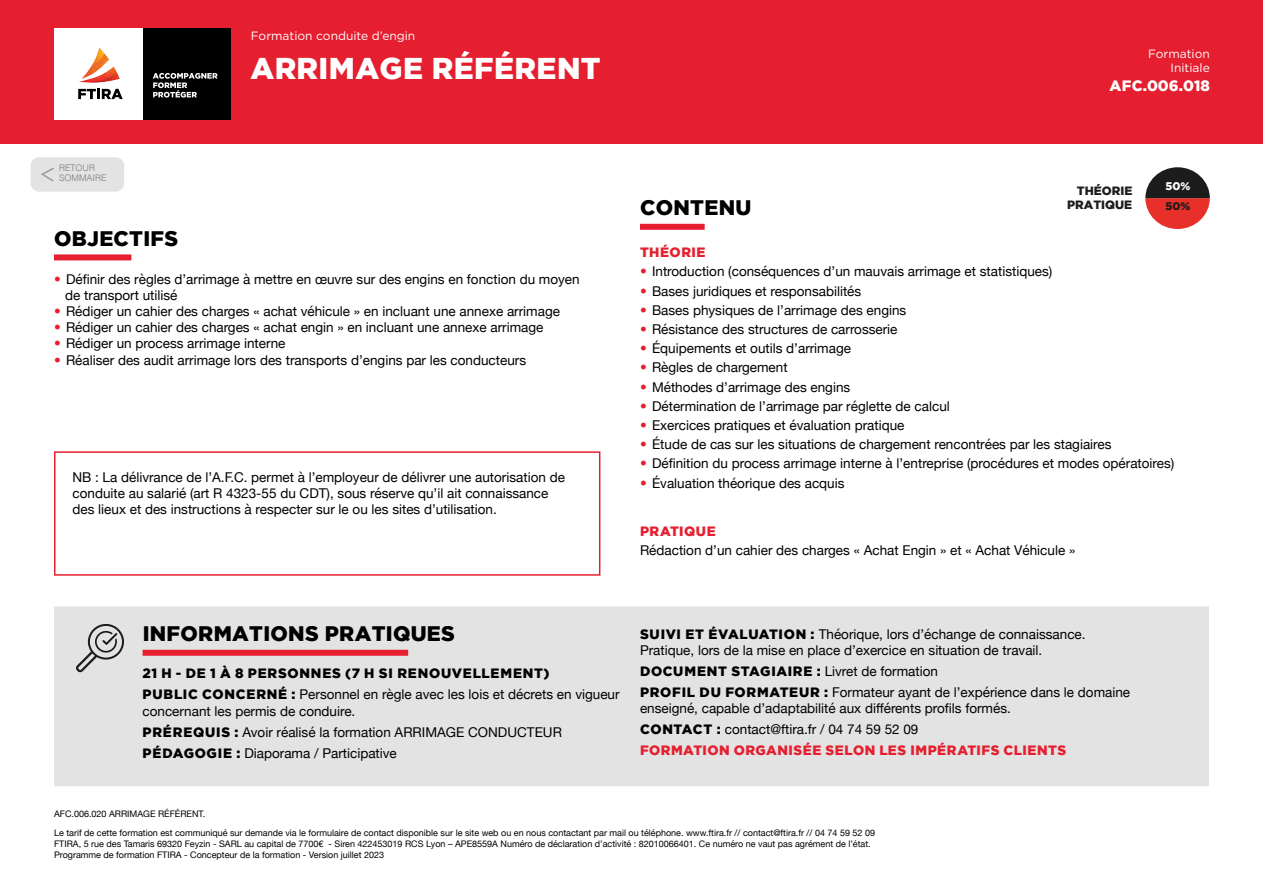
<style>
.page{position:relative;width:1263px;height:893px;background:#fff}
.page>*{position:absolute;margin:0;border:0;box-sizing:border-box;transform-origin:0 0}
.t1{font:900 30px "Gotham";letter-spacing:.015em;color:#fff}
.t2{font:900 21px "Gotham";letter-spacing:.015em;color:#000}
.t3{font:900 15px "Gotham";color:#fff}
.t4{font:13.5px/16.2px "Helvetica Neue";color:#000}
.t5{font:900 13.5px "Gotham";letter-spacing:.055em;color:#000}
.t6{font:900 13.5px "Gotham";letter-spacing:.035em;color:#e51f2f}
.t7{font:12px/14.4px "Gotham";color:#fff;text-align:right}
.t8{font:900 12px "Gotham";color:#1c1c1c}
.t9{font:900 11.1px "Gotham";color:#1c1c1c}
.t10{font:900 11.1px "Gotham";color:#fff}
.t11{font:9px/10.8px "Helvetica Neue";color:#000}
.t12{font:300 9px/10.5px "Helvetica";color:#7c7b7b}
.s1{font-family:"Helvetica";font-weight:300;color:#e51f2f}
.s2{font-family:"Gotham";font-weight:900}
.s3{font-family:"Helvetica Neue";font-weight:400}
</style>
<div class="page">
<div style="left:0;top:0;width:1263px;height:143px;background:#e51f2f"></div>
<div style="left:54px;top:28px;width:90px;height:92px;background:#fff"></div>
<div style="left:144px;top:28px;width:87px;height:92px;background:#000"></div>
<svg style="left:78px;top:89px;width:45px;height:10px"></svg>
<img style="left:79px;top:47px;width:41px;height:36px">
<svg style="left:153px;top:73px;width:65px;height:25px"></svg>
<div style="left:640px;top:224px;width:65px;height:6px;background:#e51f2f"></div>
<div style="left:54px;top:254px;width:77px;height:6px;background:#e51f2f"></div>
<div style="left:64px;top:616px;width:1135px;height:160px;background:#e3e3e3"></div>
<div style="left:143px;top:650px;width:265px;height:6px;background:#e51f2f"></div>
<div style="left:54px;top:606px;width:1155px;height:180px;border:20px solid #e3e3e3"></div>
<svg style="left:76px;top:624px;width:48px;height:48px"></svg>
<div style="left:54px;top:451px;width:546px;height:125px;border:2px solid #e51f2f"></div>
<svg style="left:1145px;top:167px;width:65px;height:62px"></svg>
<div style="left:31px;top:157px;width:93px;height:35px;background:#e3e3e3;border-radius:9px"></div>
<svg style="left:41px;top:167px;width:13px;height:15px"></svg>
<p class="t7" style="left:251px;top:28px;width:166px">Formation conduite d’engin</p>
<h1 class="t1" style="left:250px;top:51px;width:352px">ARRIMAGE RÉFÉRENT</h1>
<p class="t7" style="left:1148px;top:46px;width:63px">Formation<br>Initiale</p>
<p class="t3" style="left:1109px;top:77px;width:102px">AFC.006.018</p>
<p class="t12" style="left:59px;top:162px;width:49px">RETOUR<br>SOMMAIRE</p>
<h2 class="t2" style="left:54px;top:226px;width:126px">OBJECTIFS</h2>
<p class="t4" style="left:65px;top:272px;width:516px;text-indent:-11px"><span class="s1">•</span> Définir des règles d’arrimage à mettre en œuvre sur des engins en fonction du moyen de transport utilisé</p>
<p class="t4" style="left:54px;top:304px;width:507px"><span class="s1">•</span> Rédiger un cahier des charges « achat véhicule » en incluant une annexe arrimage</p>
<p class="t4" style="left:54px;top:320px;width:491px"><span class="s1">•</span> Rédiger un cahier des charges « achat engin » en incluant une annexe arrimage</p>
<p class="t4" style="left:54px;top:336px;width:233px"><span class="s1">•</span> Rédiger un process arrimage interne</p>
<p class="t4" style="left:54px;top:353px;width:474px"><span class="s1">•</span> Réaliser des audit arrimage lors des transports d’engins par les conducteurs</p>
<p class="t4" style="left:73px;top:470px;width:494px">NB : La délivrance de l’A.F.C. permet à l’employeur de délivrer une autorisation de conduite au salarié (art R 4323-55 du CDT), sous réserve qu’il ait connaissance des lieux et des instructions à respecter sur le ou les sites d’utilisation.</p>
<p class="t8" style="left:1077px;top:183px;width:57px">THÉORIE</p>
<p class="t10" style="left:1165px;top:180px;width:26px">50%</p>
<h2 class="t2" style="left:640px;top:196px;width:113px">CONTENU</h2>
<p class="t6" style="left:640px;top:245px;width:67px">THÉORIE</p>
<p class="t4" style="left:640px;top:264px;width:414px"><span class="s1">•</span> Introduction (conséquences d’un mauvais arrimage et statistiques)</p>
<p class="t4" style="left:640px;top:284px;width:223px"><span class="s1">•</span> Bases juridiques et responsabilités</p>
<p class="t4" style="left:640px;top:303px;width:268px"><span class="s1">•</span> Bases physiques de l’arrimage des engins</p>
<p class="t4" style="left:640px;top:322px;width:259px"><span class="s1">•</span> Résistance des structures de carrosserie</p>
<p class="t4" style="left:640px;top:341px;width:213px"><span class="s1">•</span> Équipements et outils d’arrimage</p>
<p class="t4" style="left:640px;top:360px;width:149px"><span class="s1">•</span> Règles de chargement</p>
<p class="t4" style="left:640px;top:380px;width:212px"><span class="s1">•</span> Méthodes d’arrimage des engins</p>
<p class="t4" style="left:640px;top:399px;width:311px"><span class="s1">•</span> Détermination de l’arrimage par réglette de calcul</p>
<p class="t4" style="left:640px;top:418px;width:266px"><span class="s1">•</span> Exercices pratiques et évaluation pratique</p>
<p class="t4" style="left:640px;top:437px;width:473px"><span class="s1">•</span> Étude de cas sur les situations de chargement rencontrées par les stagiaires</p>
<p class="t4" style="left:640px;top:456px;width:536px"><span class="s1">•</span> Définition du process arrimage interne à l’entreprise (procédures et modes opératoires)</p>
<p class="t4" style="left:640px;top:476px;width:206px"><span class="s1">•</span> Évaluation théorique des acquis</p>
<p class="t6" style="left:640px;top:523px;width:77px">PRATIQUE</p>
<p class="t4" style="left:640px;top:543px;width:437px">Rédaction d’un cahier des charges « Achat Engin » et « Achat Véhicule »</p>
<p class="t8" style="left:1067px;top:198px;width:67px">PRATIQUE</p>
<p class="t9" style="left:1165px;top:199px;width:26px">50%</p>
<h2 class="t2" style="left:143px;top:622px;width:314px">INFORMATIONS PRATIQUES</h2>
<p class="t5" style="left:143px;top:666px;width:409px">21 H - DE 1 À 8 PERSONNES (7 H SI RENOUVELLEMENT)</p>
<p class="t4" style="left:143px;top:687px;width:479px"><span class="s2">PUBLIC CONCERNÉ :</span> Personnel en règle avec les lois et décrets en vigueur concernant les permis de conduire.</p>
<p class="t4" style="left:143px;top:722px;width:421px;line-height:21px"><span class="s2">PRÉREQUIS :</span> Avoir réalisé la formation ARRIMAGE CONDUCTEUR<br><span class="s2">PÉDAGOGIE :</span> Diaporama / Participative</p>
<p class="t11" style="left:54px;top:809px;width:153px">AFC.006.020 ARRIMAGE RÉFÉRENT.</p>
<p class="t4" style="left:640px;top:627px;width:447px"><span class="s2">SUIVI ET ÉVALUATION :</span> Théorique, lors d’échange de connaissance.<br>Pratique, lors de la mise en place d’exercice en situation de travail.</p>
<p class="t5" style="left:640px;top:663px;width:299px">DOCUMENT STAGIAIRE : <span class="s3">Livret de formation</span></p>
<p class="t4" style="left:640px;top:685px;width:492px"><span class="s2">PROFIL DU FORMATEUR :</span> Formateur ayant de l’expérience dans le domaine enseigné, capable d’adaptabilité aux différents profils formés.</p>
<p class="t4" style="left:640px;top:722px;width:280px"><span class="s2">CONTACT :</span> contact@ftira.fr / 04 74 59 52 09</p>
<p class="t6" style="left:640px;top:743px;width:428px">FORMATION ORGANISÉE SELON LES IMPÉRATIFS CLIENTS</p>
<p class="t11" style="left:54px;top:828px;width:823px">Le tarif de cette formation est communiqué sur demande via le formulaire de contact disponible sur le site web ou en nous contactant par mail ou téléphone. www.ftira.fr // contact@ftira.fr // 04 74 59 52 09<br>FTIRA, 5 rue des Tamaris 69320 Feyzin - SARL au capital de 7700€ - Siren 422453019 RCS Lyon – APE8559A Numéro de déclaration d’activité : 82010066401. Ce numéro ne vaut pas agrément de l’état.<br>Programme de formation FTIRA - Concepteur de la formation - Version juillet 2023</p>
</div>
